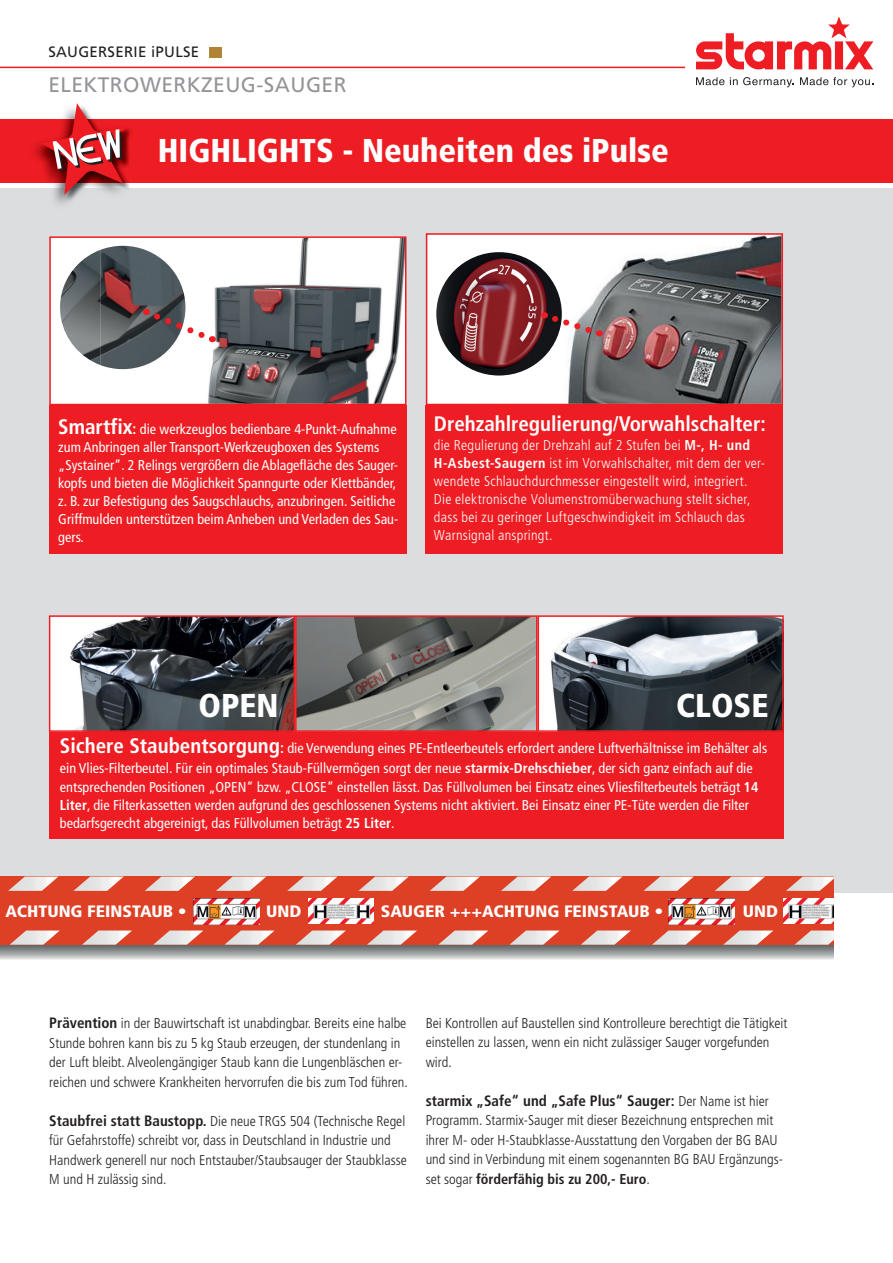
<style>
.page{position:relative;width:893px;height:1263px;background:#fff}
.page>*{position:absolute;margin:0;border:0;box-sizing:border-box;transform-origin:0 0}
.t1{font:900 condensed 33px "Frutiger";color:#fff}
.t2{font:700 condensed 21px "Frutiger";color:#fff}
.t3{font:21px "Frutiger";letter-spacing:.02em;color:#939598}
.t4{font:900 condensed 16.5px "Frutiger";color:#fff;scale:1.09 1}
.t5{font:700 condensed 15px "Frutiger";color:#231f20}
.t6{font:15px "Frutiger";letter-spacing:.02em;color:#231f20}
.t7{font:condensed 14.25px/18px "Frutiger";color:#fff}
.t8{font:300 condensed 14.25px/19.5px "Frutiger";color:#231f20}
.t9{font:300 condensed 14.25px/18px "Frutiger";letter-spacing:.02em;color:#fff}
.s1{font-weight:700;font-size:21px}
.s2{font-weight:700;font-size:15px}
.s3{font-weight:700}
.s4{font-weight:300;font-size:14.25px}
</style>
<div class="page">
<div style="left:0;top:188px;width:893px;height:704px;background:#dcdddf"></div>
<div style="left:0;top:119px;width:893px;height:64px;background:#ee1d23"></div>
<hr style="left:0;top:67px;width:685px;height:1px;background:#ee1b2b">
<svg style="left:696px;top:77px;width:28px;height:8px"></svg>
<svg style="left:730px;top:77px;width:64px;height:10px"></svg>
<svg style="left:800px;top:77px;width:73px;height:10px"></svg>
<svg style="left:696px;top:16px;width:177px;height:53px"></svg>
<div style="left:210px;top:47px;width:12px;height:10px;background:#af8435"></div>
<div style="left:49px;top:405px;width:357px;height:149px;background:#ee1d23"></div>
<svg style="left:49px;top:236px;width:357px;height:169px;background:#a7a1a4"></svg>
<div style="left:426px;top:405px;width:357px;height:149px;background:#ee1d23"></div>
<svg style="left:426px;top:233px;width:357px;height:172px;background:#9c9394"></svg>
<div style="left:49px;top:732px;width:735px;height:107px;background:#ee1d23"></div>
<img style="left:52px;top:618px;width:240px;height:111px">
<div style="left:49px;top:615px;width:246px;height:117px;border:2px solid #ee1d23"></div>
<svg style="left:295px;top:615px;width:243px;height:117px;background:#817a76"></svg>
<svg style="left:541px;top:618px;width:240px;height:111px;background:#63696f"></svg>
<div style="left:538px;top:615px;width:246px;height:117px;border:2px solid #ee1d23"></div>
<img style="left:126px;top:127px;width:7px;height:62px">
<svg style="left:41px;top:103px;width:85px;height:101px"></svg>
<svg style="left:0;top:945px;width:834px;height:15px;background:#a0a2a3"></svg>
<div style="left:0;top:876px;width:834px;height:69px;background:#de4025"></div>
<svg style="left:723px;top:930px;width:50px;height:15px"></svg>
<svg style="left:794px;top:930px;width:40px;height:15px"></svg>
<svg style="left:438px;top:930px;width:50px;height:15px"></svg>
<svg style="left:296px;top:930px;width:50px;height:15px"></svg>
<svg style="left:224px;top:930px;width:51px;height:15px"></svg>
<svg style="left:153px;top:930px;width:50px;height:15px"></svg>
<svg style="left:652px;top:930px;width:50px;height:15px"></svg>
<svg style="left:367px;top:930px;width:50px;height:15px"></svg>
<svg style="left:581px;top:930px;width:50px;height:15px"></svg>
<svg style="left:509px;top:930px;width:51px;height:15px"></svg>
<svg style="left:82px;top:930px;width:50px;height:15px"></svg>
<svg style="left:358px;top:876px;width:51px;height:15px"></svg>
<svg style="left:643px;top:876px;width:51px;height:15px"></svg>
<svg style="left:430px;top:876px;width:50px;height:15px"></svg>
<svg style="left:572px;top:876px;width:51px;height:15px"></svg>
<svg style="left:501px;top:876px;width:50px;height:15px"></svg>
<svg style="left:287px;top:876px;width:51px;height:15px"></svg>
<svg style="left:145px;top:876px;width:50px;height:15px"></svg>
<svg style="left:216px;top:876px;width:50px;height:15px"></svg>
<svg style="left:73px;top:876px;width:51px;height:15px"></svg>
<svg style="left:715px;top:876px;width:50px;height:15px"></svg>
<svg style="left:786px;top:876px;width:48px;height:15px"></svg>
<svg style="left:10px;top:930px;width:50px;height:15px"></svg>
<svg style="left:8px;top:876px;width:51px;height:15px"></svg>
<img style="left:194px;top:898px;width:65px;height:26px">
<img style="left:309px;top:898px;width:64px;height:25px">
<img style="left:669px;top:898px;width:65px;height:26px">
<img style="left:784px;top:898px;width:50px;height:25px">
<img style="left:436px;top:252px;width:126px;height:123px">
<svg style="left:544px;top:311px;width:57px;height:28px;background:#958385"></svg>
<img style="left:60px;top:287px;width:3px;height:16px">
<img style="left:100px;top:246px;width:23px;height:123px">
<svg style="left:146px;top:309px;width:68px;height:36px;background:#a59a9c"></svg>
<p class="t6" style="left:48px;top:43px;width:152px">SAUGERSERIE iPULSE</p>
<h2 class="t3" style="left:48px;top:72px;width:300px">ELEKTROWERKZEUG-SAUGER</h2>
<h1 class="t1" style="left:158px;top:131px;width:513px">HIGHLIGHTS - Neuheiten des iPulse</h1>
<p class="t7" style="left:58px;top:420px;width:342px"><span class="s1">Smartfix</span><span class="s2">:</span> die werkzeuglos bedienbare 4-Punkt-Aufnahme zum Anbringen aller Transport-Werkzeugboxen des Systems „Systainer“. 2 Relings vergrößern die Ablagefläche des Sauger&shy;kopfs und bieten die Möglichkeit Spanngurte oder Klettbänder, z. B. zur Befestigung des Saugschlauchs, anzubringen. Seitliche Griffmulden unterstützen beim Anheben und Verladen des Sau&shy;gers.</p>
<h2 class="t2" style="left:434px;top:411px;width:333px">Drehzahlregulierung/Vorwahlschalter:</h2>
<p class="t9" style="left:434px;top:436px;width:333px">die Regulierung der Drehzahl auf 2 Stufen bei <span class="s3">M-, H- und H-Asbest-Saugern</span> ist im Vorwahlschalter, mit dem der ver&shy;wendete Schlauchdurchmesser eingestellt wird, integriert.<br>Die elektronische Volumenstromüberwachung stellt sicher, dass bei zu geringer Luftgeschwindigkeit im Schlauch das Warnsignal anspringt.</p>
<h1 class="t1" style="left:198px;top:686px;width:82px">OPEN</h1>
<h1 class="t1" style="left:676px;top:686px;width:94px">CLOSE</h1>
<p class="t7" style="left:60px;top:739px;width:709px;line-height:19.5px"><span class="s1">Sichere Staubentsorgung</span><span class="s2">:</span> die Verwendung eines PE-Entleerbeutels erfordert andere Luftverhältnisse im Behälter als ein Vlies-Filterbeutel. Für ein optimales Staub-Füllvermögen sorgt der neue <span class="s3">starmix-Drehschieber</span>, der sich ganz einfach auf die entsprechenden Positionen „OPEN“ bzw. „CLOSE“ einstellen lässt. Das Füllvolumen bei Einsatz eines Vliesfilterbeutels beträgt <span class="s3">14</span></p>
<p class="t7" style="left:60px;top:796px;width:691px"><span class="s3">Liter</span>, die Filterkassetten werden aufgrund des geschlossenen Systems nicht aktiviert. Bei Einsatz einer PE-Tüte werden die Filter bedarfsgerecht abgereinigt, das Füllvolumen beträgt <span class="s3">25 Liter</span>.</p>
<p class="t4" style="left:5px;top:902px;width:168px">ACHTUNG FEINSTAUB •</p>
<p class="t4" style="left:266px;top:902px;width:34px">UND</p>
<p class="t4" style="left:381px;top:902px;width:261px">SAUGER +++ACHTUNG FEINSTAUB •</p>
<p class="t4" style="left:743px;top:902px;width:34px">UND</p>
<p class="t8" style="left:49px;top:1014px;width:360px"><span class="s2">Prävention</span> in der Bauwirtschaft ist unabdingbar. Bereits eine halbe Stunde bohren kann bis zu 5 kg Staub erzeugen, der stundenlang in der Luft bleibt. Alveolengängiger Staub kann die Lungenbläschen er&shy;reichen und schwere Krankheiten hervorrufen die bis zum Tod führen.</p>
<p class="t8" style="left:49px;top:1111px;width:359px"><span class="s2">Staubfrei statt Baustopp.</span> Die neue TRGS 504 (Technische Regel für Gefahrstoffe) schreibt vor, dass in Deutschland in Industrie und Handwerk generell nur noch Entstauber/Staubsauger der Staubklasse M und H zulässig sind.</p>
<p class="t8" style="left:426px;top:1013px;width:363px">Bei Kontrollen auf Baustellen sind Kontrolleure berechtigt die Tätigkeit einstellen zu lassen, wenn ein nicht zulässiger Sauger vorgefunden wird.</p>
<p class="t5" style="left:426px;top:1092px;width:344px">starmix „Safe“ und „Safe Plus“ Sauger: <span class="s4">Der Name ist hier</span></p>
<p class="t8" style="left:426px;top:1111px;width:359px">Programm. Starmix-Sauger mit dieser Bezeichnung entsprechen mit ihrer M- oder H-Staubklasse-Ausstattung den Vorgaben der BG BAU und sind in Verbindung mit einem sogenannten BG BAU Ergänzungs&shy;set sogar <span class="s3">förderfähig bis zu 200,- Euro</span>.</p>
</div>
